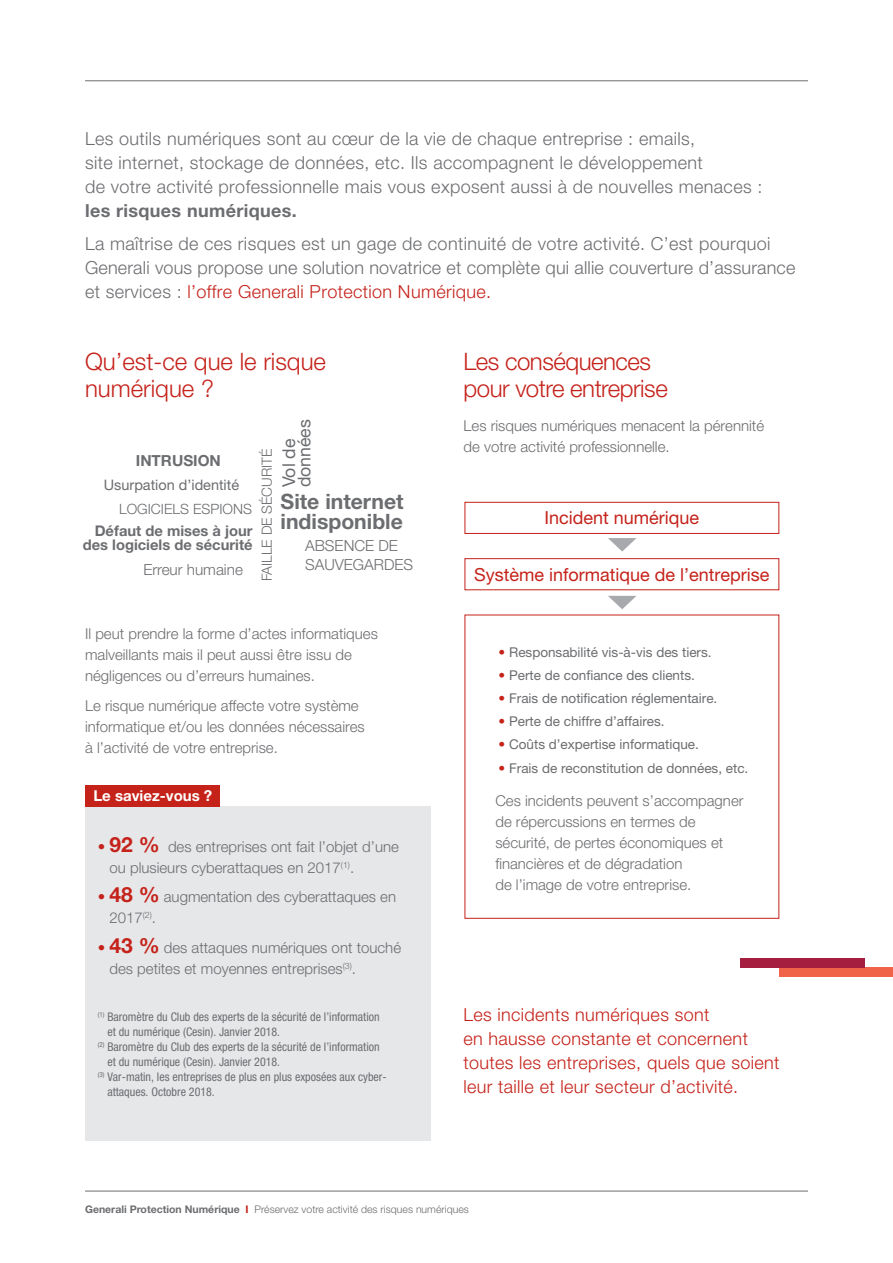
<style>
.page{position:relative;width:893px;height:1263px;background:#fff}
.page>*{position:absolute;margin:0;border:0;box-sizing:border-box;transform-origin:0 0}
.t1{font:300 24px/27px "Helvetica Neue LT Std";letter-spacing:-.02em;color:#c5221a}
.t2{font:300 24px/27px "Helvetica Neue LT Std";color:#c5221a}
.t3{font:700 21.15px/19.4px "Helvetica Neue LT Std";color:#6c6d70}
.t4{font:300 18px/24px "Helvetica Neue LT Std";letter-spacing:.02em;color:#6c6d70}
.t5{font:300 18px/24px "Helvetica Neue LT Std";letter-spacing:.02em;color:#c5221a}
.t6{font:18px "Helvetica Neue LT Std";color:#c5221a}
.t7{font:700 18px "Helvetica Neue LT Std";letter-spacing:.02em;color:#6c6d70}
.t8{font:17.7px/15.3px "Helvetica Neue LT Std";color:#6c6d70}
.t9{font:300 15.3px/18.3px "Helvetica Neue LT Std";color:#6c6d70}
.t10{font:700 15.3px "Helvetica Neue LT Std";color:#6c6d70}
.t11{font:300 15px/21px "Helvetica Neue LT Std";color:#6c6d70}
.t12{font:700 15px "Helvetica Neue LT Std";color:#fff}
.t13{font:700 14.7px/14.1px "Helvetica Neue LT Std";color:#6c6d70;text-align:right}
.t14{font:14.4px "Helvetica Neue LT Std";color:#6c6d70}
.t15{font:300 14.25px "Helvetica Neue LT Std";color:#6c6d70}
.t16{font:300 13.95px "Helvetica Neue LT Std";color:#6c6d70}
.t17{font:13.5px "Helvetica Neue LT Std";color:#6c6d70}
.t18{font:condensed 12px "Helvetica Neue LT Std";color:#6c6d70}
.t19{font:300 10.5px "Helvetica Neue LT Std";color:#6c6d70}
.s1{color:#c5221a}
.s2{font-weight:700;font-size:21px;color:#c5221a}
.s3{font-weight:700}
.s4{font-weight:700;color:#c5221a}
</style>
<div class="page">
<hr style="left:85px;top:1191px;width:723px;height:1px;background:#6c6d70">
<hr style="left:85px;top:80px;width:723px;height:1px;background:#6c6d70">
<div style="left:85px;top:806px;width:346px;height:335px;background:#e6e7e9"></div>
<div style="left:85px;top:785px;width:135px;height:21px;background:#c5221a"></div>
<svg style="left:608px;top:538px;width:28px;height:13px"></svg>
<svg style="left:608px;top:596px;width:28px;height:13px"></svg>
<div style="left:465px;top:502px;width:314px;height:32px;border:1px solid #c5221a"></div>
<div style="left:465px;top:558px;width:314px;height:32px;border:1px solid #c5221a"></div>
<div style="left:779px;top:967px;width:114px;height:10px;background:#f16349"></div>
<div style="left:741px;top:958px;width:124px;height:9px;background:#a51e3f"></div>
<p class="t4" style="left:85px;top:127px;width:679px">Les outils numériques sont au cœur de la vie de chaque entreprise : emails,<br>site internet, stockage de données, etc. Ils accompagnent le développement<br>de votre activité professionnelle mais vous exposent aussi à de nouvelles menaces :</p>
<p class="t7" style="left:85px;top:200px;width:213px">les risques numériques.</p>
<p class="t4" style="left:85px;top:231px;width:712px">La maîtrise de ces risques est un gage de continuité de votre activité. C’est pourquoi<br>Generali vous propose une solution novatrice et complète qui allie couverture d’assurance et services : <span class="s1">l’offre Generali Protection Numérique.</span></p>
<h1 class="t2" style="left:85px;top:348px;width:242px">Qu’est-ce que le risque numérique ?</h1>
<h1 class="t1" style="left:463px;top:348px;width:206px">Les conséquences pour votre entreprise</h1>
<p class="t11" style="left:463px;top:415px;width:302px">Les risques numériques menacent la pérennité de votre activité professionnelle.</p>
<p class="t8" style="left:281px;top:487px;width:70px;rotate:-90deg">Vol de données</p>
<p class="t16" style="left:258px;top:581px;width:134px;rotate:-90deg">FAILLE DE SÉCURITÉ</p>
<p class="t10" style="left:136px;top:451px;width:87px">INTRUSION</p>
<p class="t14" style="left:104px;top:476px;width:137px">Usurpation d’identité</p>
<p class="t15" style="left:119px;top:500px;width:134px">LOGICIELS ESPIONS</p>
<h2 class="t3" style="left:281px;top:492px;width:125px">Site internet indisponible</h2>
<p class="t6" style="left:544px;top:507px;width:156px">Incident numérique</p>
<p class="t6" style="left:474px;top:564px;width:297px">Système informatique de l’entreprise</p>
<p class="t13" style="left:83px;top:524px;width:171px">Défaut de mises à jour des logiciels de sécurité</p>
<p class="t9" style="left:305px;top:536px;width:110px">ABSENCE DE<br>SAUVEGARDES</p>
<p class="t9" style="left:143px;top:560px;width:101px">Erreur humaine</p>
<p class="t11" style="left:85px;top:623px;width:294px">Il peut prendre la forme d’actes informatiques malveillants mais il peut aussi être issu de négligences ou d’erreurs humaines.</p>
<p class="t11" style="left:85px;top:694px;width:281px">Le risque numérique affecte votre système informatique et/ou les données nécessaires à l’activité de votre entreprise.</p>
<p class="t12" style="left:93px;top:786px;width:120px">Le saviez-vous ?</p>
<p class="t11" style="left:109px;top:835px;width:291px;text-indent:-12px"><span class="s1">•</span> <span class="s2">92 %</span> des entreprises ont fait l’objet d’une ou plusieurs cyberattaques en 2017<sup>(1)</sup>.</p>
<p class="t11" style="left:109px;top:886px;width:288px;text-indent:-12px"><span class="s1">•</span> <span class="s2">48 %</span> augmentation des cyberattaques en<br>2017<sup>(2)</sup>.</p>
<p class="t11" style="left:109px;top:936px;width:293px;text-indent:-12px"><span class="s1">•</span> <span class="s2">43 %</span> des attaques numériques ont touché des petites et moyennes entreprises<sup>(3)</sup>.</p>
<p class="t18" style="left:98px;top:1009px;width:283px"><sup>(1)</sup> Baromètre du Club des experts de la sécurité de l’information</p>
<p class="t18" style="left:107px;top:1024px;width:174px">et du numérique (Cesin). Janvier 2018.</p>
<p class="t18" style="left:98px;top:1039px;width:283px"><sup>(2)</sup> Baromètre du Club des experts de la sécurité de l’information</p>
<p class="t18" style="left:107px;top:1054px;width:174px">et du numérique (Cesin). Janvier 2018.</p>
<p class="t18" style="left:98px;top:1069px;width:290px"><sup>(3)</sup> Var-matin, les entreprises de plus en plus exposées aux cyber-</p>
<p class="t18" style="left:107px;top:1084px;width:109px">attaques. Octobre 2018.</p>
<p class="t17" style="left:499px;top:644px;width:215px"><span class="s1">•</span> Responsabilité vis-à-vis des tiers.</p>
<p class="t17" style="left:499px;top:667px;width:198px"><span class="s1">•</span> Perte de confiance des clients.</p>
<p class="t17" style="left:499px;top:690px;width:220px"><span class="s1">•</span> Frais de notification réglementaire.</p>
<p class="t17" style="left:499px;top:713px;width:167px"><span class="s1">•</span> Perte de chiffre d’affaires.</p>
<p class="t17" style="left:499px;top:736px;width:202px"><span class="s1">•</span> Coûts d’expertise informatique.</p>
<p class="t17" style="left:499px;top:760px;width:251px"><span class="s1">•</span> Frais de reconstitution de données, etc.</p>
<p class="t11" style="left:495px;top:790px;width:250px">Ces incidents peuvent s’accompagner de répercussions en termes de sécurité, de pertes économiques et financières et de dégradation<br>de l’image de votre entreprise.</p>
<p class="t5" style="left:463px;top:1002px;width:318px">Les incidents numériques sont<br>en hausse constante et concernent toutes les entreprises, quels que soient leur taille et leur secteur d’activité.</p>
<p class="t19" style="left:85px;top:1203px;width:385px"><span class="s3">Generali Protection Numérique</span> <span class="s4">I</span> Préservez votre activité des risques numériques</p>
</div>
